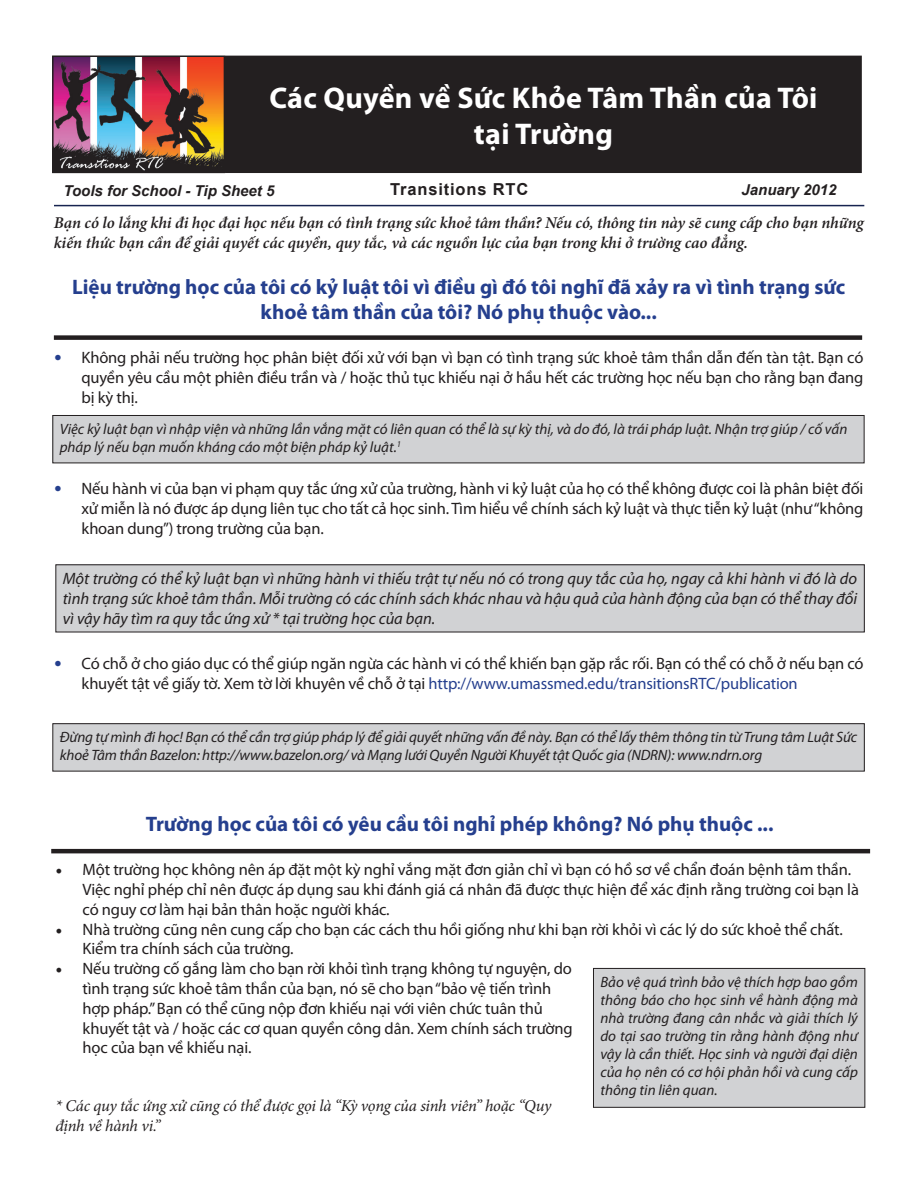
<style>
.page{position:relative;width:918px;height:1188px;background:#fff}
.page>*{position:absolute;margin:0;border:0;box-sizing:border-box;transform-origin:0 0}
.t1{font:700 30px "Myriad Pro";letter-spacing:.01em;color:#fff}
.t2{font:700 21px/25.2px "Myriad Pro";color:#253f8e;text-align:center}
.t3{font:16.5px/19.8px "Myriad Pro";letter-spacing:-.01em;color:#231f20}
.t4{font:italic 16.5px/19.8px "Myriad Pro";color:#231f20;text-align:justify}
.t5{font:italic 600 16.5px/19.8px "Minion Pro";letter-spacing:-.005em;color:#231f20}
.t6{font:italic 16.5px/19.8px "Minion Pro";letter-spacing:-.015em;color:#231f20}
.t7{font:700 16.5px "Arial";letter-spacing:.05em;color:#231f20}
.t8{font:italic 15px/18px "Myriad Pro";letter-spacing:-.01em;color:#231f20}
.t9{font:italic 700 15px "Arial";color:#231f20}
.s1{font-weight:700;font-size:21px;color:#253f8e}
.s2{color:#253f8e}
.s3{font-family:"Minion Pro";font-size:18px}
</style>
<div class="page">
<div style="left:226px;top:56px;width:635px;height:116px;background:#231f20"></div>
<div style="left:225px;top:56px;width:637px;height:117px;border:2px solid #231f20"></div>
<img style="left:55px;top:59px;width:167px;height:111px">
<div style="left:52px;top:56px;width:173px;height:117px;border:2px solid #231f20"></div>
<hr style="left:54px;top:205px;width:810px;height:1px;background:#172450">
<div style="left:53px;top:415px;width:811px;height:48px;background:#d1d2d4"></div>
<div style="left:53px;top:415px;width:811px;height:48px;border:1px solid #231f20"></div>
<div style="left:53px;top:724px;width:811px;height:47px;background:#d1d2d4"></div>
<div style="left:56px;top:565px;width:808px;height:67px;background:#d1d2d4"></div>
<div style="left:593px;top:968px;width:272px;height:139px;background:#d1d2d4"></div>
<div style="left:593px;top:968px;width:272px;height:140px;border:1px solid #231f20"></div>
<div style="left:54px;top:335px;width:808px;height:5px;background:#231f20"></div>
<hr style="left:51px;top:849px;width:819px;height:4px;background:#231f20">
<p class="t1" style="left:269px;top:78px;width:550px">Các Quyền về Sức Khỏe Tâm Thần của Tôi</p>
<p class="t1" style="left:474px;top:114px;width:141px">tại Trường</p>
<p class="t9" style="left:64px;top:181px;width:212px">Tools for School - Tip Sheet 5</p>
<p class="t7" style="left:390px;top:178px;width:140px">Transitions RTC</p>
<p class="t9" style="left:742px;top:180px;width:97px">January 2012</p>
<p class="t5" style="left:54px;top:212px;width:811px">Bạn có lo lắng khi đi học đại học nếu bạn có tình trạng sức khoẻ tâm thần? Nếu có, thông tin này sẽ cung cấp cho bạn những kiến thức bạn cần để giải quyết các quyền, quy tắc, và các nguồn lực của bạn trong khi ở trường cao đẳng.</p>
<p class="t2" style="left:72px;top:274px;width:775px">Liệu trường học của tôi có kỷ luật tôi vì điều gì đó tôi nghĩ đã xảy ra vì tình trạng sức khoẻ tâm thần của tôi? Nó phụ thuộc vào...</p>
<p class="t3" style="left:81px;top:348px;width:783px;text-align:justify;text-indent:-27px"><span class="s1">•</span> Không phải nếu trường học phân biệt đối xử với bạn vì bạn có tình trạng sức khoẻ tâm thần dẫn đến tàn tật. Bạn có quyền yêu cầu một phiên điều trần và / hoặc thủ tục khiếu nại ở hầu hết các trường học nếu bạn cho rằng bạn đang bị kỳ thị.</p>
<p class="t8" style="left:60px;top:419px;width:789px">Việc kỷ luật bạn vì nhập viện và những lần vắng mặt có liên quan có thể là sự kỳ thị, và do đó, là trái pháp luật. Nhận trợ giúp / cố vấn pháp lý nếu bạn muốn kháng cáo một biện pháp kỷ luật.<sup>1</sup></p>
<p class="t3" style="left:81px;top:478px;width:784px;text-align:justify;text-indent:-27px"><span class="s1">•</span> Nếu hành vi của bạn vi phạm quy tắc ứng xử của trường, hành vi kỷ luật của họ có thể không được coi là phân biệt đối xử miễn là nó được áp dụng liên tục cho tất cả học sinh. Tìm hiểu về chính sách kỷ luật và thực tiễn kỷ luật (như “không khoan dung”) trong trường của bạn.</p>
<p class="t4" style="left:63px;top:568px;width:796px">Một trường có thể kỷ luật bạn vì những hành vi thiếu trật tự nếu nó có trong quy tắc của họ, ngay cả khi hành vi đó là do tình trạng sức khoẻ tâm thần. Mỗi trường có các chính sách khác nhau và hậu quả của hành động của bạn có thể thay đổi vì vậy hãy tìm ra quy tắc ứng xử * tại trường học của bạn.</p>
<p class="t3" style="left:81px;top:654px;width:784px;text-indent:-27px"><span class="s1">•</span> Có chỗ ở cho giáo dục có thể giúp ngăn ngừa các hành vi có thể khiến bạn gặp rắc rối. Bạn có thể có chỗ ở nếu bạn có khuyết tật về giấy tờ. Xem tờ lời khuyên về chỗ ở tại <span class="s2">http://www.umassmed.edu/transitionsRTC/publication</span></p>
<p class="t8" style="left:60px;top:728px;width:799px">Đừng tự mình đi học! Bạn có thể cần trợ giúp pháp lý để giải quyết những vấn đề này. Bạn có thể lấy thêm thông tin từ Trung tâm Luật Sức khoẻ Tâm thần Bazelon: http://www.bazelon.org/ và Mạng lưới Quyền Người Khuyết tật Quốc gia (NDRN): www.ndrn.org</p>
<p class="t2" style="left:146px;top:810px;width:629px">Trường học của tôi có yêu cầu tôi nghỉ phép không? Nó phụ thuộc ...</p>
<p class="t3" style="left:83px;top:859px;width:778px;text-indent:-27px"><span class="s3">•</span> Một trường học không nên áp đặt một kỳ nghỉ vắng mặt đơn giản chỉ vì bạn có hồ sơ về chẩn đoán bệnh tâm thần.<br>Việc nghỉ phép chỉ nên được áp dụng sau khi đánh giá cá nhân đã được thực hiện để xác định rằng trường coi bạn là có nguy cơ làm hại bản thân hoặc người khác.</p>
<p class="t3" style="left:83px;top:919px;width:762px;text-indent:-27px"><span class="s3">•</span> Nhà trường cũng nên cung cấp cho bạn các cách thu hồi giống như khi bạn rời khỏi vì các lý do sức khoẻ thể chất.<br>Kiểm tra chính sách của trường.</p>
<p class="t3" style="left:83px;top:958px;width:492px;text-indent:-27px"><span class="s3">•</span> Nếu trường cố gắng làm cho bạn rời khỏi tình trạng không tự nguyện, do tình trạng sức khoẻ tâm thần của bạn, nó sẽ cho bạn “bảo vệ tiến trình hợp pháp.” Bạn có thể cũng nộp đơn khiếu nại với viên chức tuân thủ khuyết tật và / hoặc các cơ quan quyền công dân. Xem chính sách trường học của bạn về khiếu nại.</p>
<p class="t8" style="left:600px;top:972px;width:259px;text-align:justify">Bảo vệ quá trình bảo vệ thích hợp bao gồm thông báo cho học sinh về hành động mà nhà trường đang cân nhắc và giải thích lý do tại sao trường tin rằng hành động như vậy là cần thiết. Học sinh và người đại diện của họ nên có cơ hội phản hồi và cung cấp thông tin liên quan.</p>
<p class="t6" style="left:56px;top:1096px;width:497px">* Các quy tắc ứng xử cũng có thể được gọi là “Kỳ vọng của sinh viên” hoặc “Quy định về hành vi.”</p>
</div>
